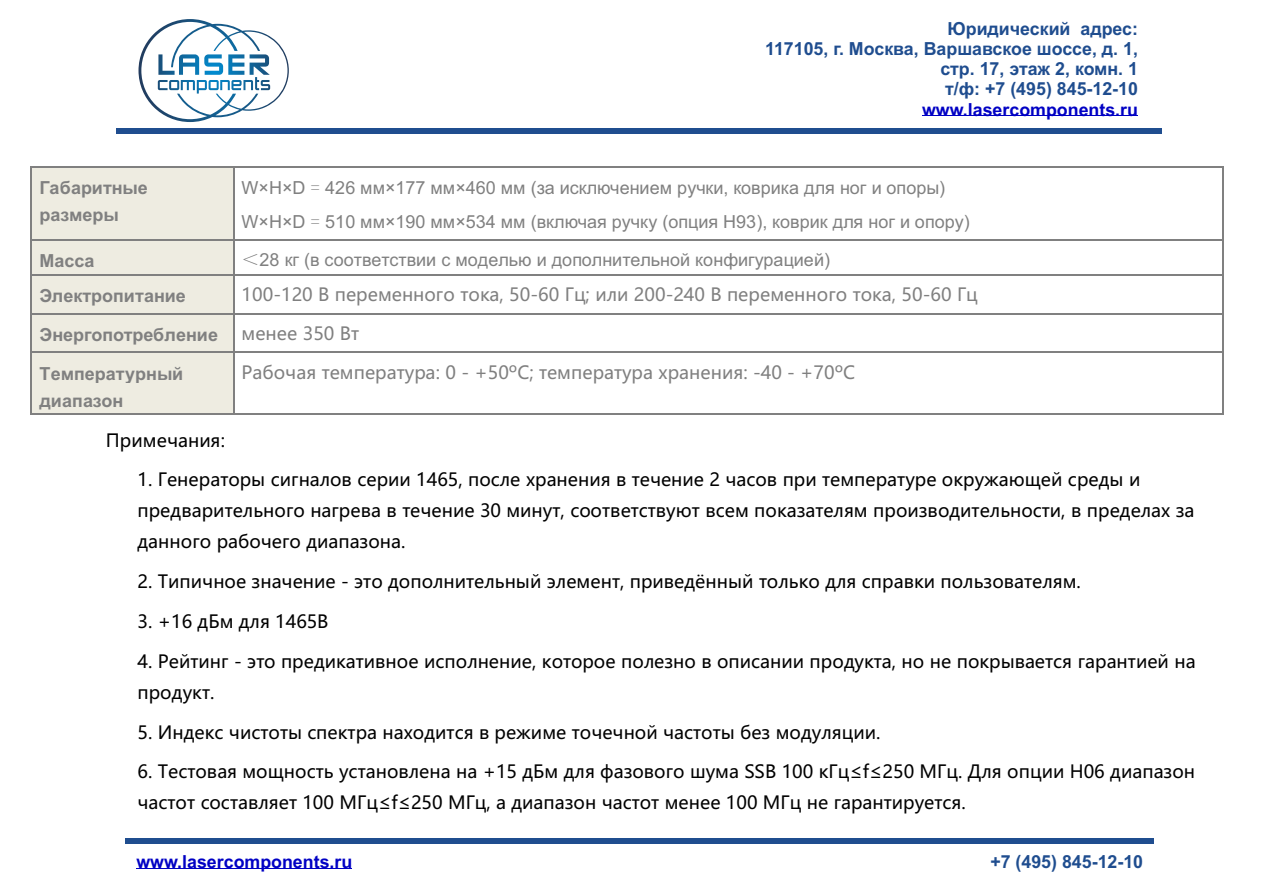
<style>
.page{position:relative;width:1263px;height:893px;background:#fff}
.page>*{position:absolute;margin:0;border:0;box-sizing:border-box;transform-origin:0 0}
.t1{font:18px/30.9px "Microsoft Ya Hei";color:#000}
.t2{font:18px/34.2px "Arial";color:#808080}
.t3{font:18px "Microsoft Ya Hei";color:#808080}
.t4{font:700 18px/20.1px "Arial";color:#1f4d8f;text-align:right}
.t5{font:700 18px/27px "Arial";color:#808080}
.t6{font:700 18px "Arial";color:#0000c4}
.s1{font-family:"Sim Sun"}
</style>
<div class="page">
<svg style="left:138px;top:19px;width:151px;height:103px"></svg>
<hr style="left:922px;top:116px;width:216px;height:1px;background:#0000c4">
<div style="left:117px;top:128px;width:1045px;height:6px;background:#1f4d8f"></div>
<div style="left:125px;top:838px;width:1028px;height:5px;background:#1f4d8f"></div>
<hr style="left:136px;top:868px;width:216px;height:1px;background:#0000c4">
<div style="left:32px;top:168px;width:201px;height:71px;background:#eeece1"></div>
<hr style="left:32px;top:166px;width:201px;height:2px;background:#808080">
<hr style="left:234px;top:166px;width:988px;height:2px;background:#808080">
<hr style="left:31px;top:168px;width:1px;height:71px;background:#808080">
<hr style="left:233px;top:168px;width:1px;height:71px;background:#808080">
<hr style="left:1222px;top:168px;width:1px;height:71px;background:#808080">
<div style="left:32px;top:241px;width:201px;height:33px;background:#eeece1"></div>
<hr style="left:32px;top:239px;width:201px;height:1px;background:#808080">
<hr style="left:234px;top:239px;width:988px;height:1px;background:#808080">
<hr style="left:31px;top:240px;width:1px;height:34px;background:#808080">
<hr style="left:233px;top:240px;width:1px;height:34px;background:#808080">
<hr style="left:1222px;top:240px;width:1px;height:34px;background:#808080">
<div style="left:32px;top:275px;width:201px;height:38px;background:#eeece1"></div>
<hr style="left:32px;top:274px;width:201px;height:1px;background:#808080">
<hr style="left:234px;top:274px;width:988px;height:1px;background:#808080">
<hr style="left:31px;top:275px;width:1px;height:38px;background:#808080">
<hr style="left:233px;top:275px;width:1px;height:38px;background:#808080">
<hr style="left:1222px;top:275px;width:1px;height:38px;background:#808080">
<div style="left:32px;top:314px;width:201px;height:38px;background:#eeece1"></div>
<hr style="left:32px;top:313px;width:201px;height:1px;background:#808080">
<hr style="left:234px;top:313px;width:988px;height:1px;background:#808080">
<hr style="left:31px;top:314px;width:1px;height:38px;background:#808080">
<hr style="left:233px;top:314px;width:1px;height:38px;background:#808080">
<hr style="left:1222px;top:314px;width:1px;height:38px;background:#808080">
<div style="left:32px;top:353px;width:201px;height:61px;background:#eeece1"></div>
<hr style="left:32px;top:352px;width:201px;height:1px;background:#808080">
<hr style="left:234px;top:352px;width:988px;height:1px;background:#808080">
<hr style="left:31px;top:353px;width:1px;height:61px;background:#808080">
<hr style="left:32px;top:414px;width:201px;height:1px;background:#808080">
<hr style="left:233px;top:353px;width:1px;height:61px;background:#808080">
<hr style="left:234px;top:414px;width:988px;height:1px;background:#808080">
<hr style="left:1222px;top:353px;width:1px;height:61px;background:#808080">
<p class="t4" style="left:765px;top:20px;width:374px">Юридический адрес:<br>117105, г. Москва, Варшавское шоссе, д. 1, стр. 17, этаж 2, комн. 1<br>т/ф: +7 (495) 845-12-10</p>
<p class="t6" style="left:922px;top:102px;width:217px">www.lasercomponents.ru</p>
<p class="t5" style="left:40px;top:176px;width:110px">Габаритные размеры</p>
<p class="t2" style="left:242px;top:172px;width:730px">W×H×D <span class="s1">=</span> 426 мм×177 мм×460 мм (за исключением ручки, коврика для ног и опоры)<br>W×H×D <span class="s1">=</span> 510 мм×190 мм×534 мм (включая ручку (опция H93), коврик для ног и опору)</p>
<p class="t5" style="left:40px;top:249px;width:57px">Масса</p>
<p class="t2" style="left:242px;top:244px;width:590px"><span class="s1">＜</span>28 кг (в соответствии с моделью и дополнительной конфигурацией)</p>
<p class="t5" style="left:40px;top:284px;width:148px">Электропитание</p>
<p class="t3" style="left:242px;top:287px;width:738px">100-120 В переменного тока, 50-60 Гц; или 200-240 В переменного тока, 50-60 Гц</p>
<p class="t5" style="left:40px;top:323px;width:180px">Энергопотребление</p>
<p class="t3" style="left:242px;top:326px;width:119px">менее 350 Вт</p>
<p class="t5" style="left:40px;top:361px;width:145px">Температурный диапазон</p>
<p class="t3" style="left:242px;top:364px;width:615px">Рабочая температура: 0 - +50ºC; температура хранения: -40 - +70ºC</p>
<p class="t1" style="left:106px;top:426px;width:121px">Примечания:</p>
<p class="t1" style="left:138px;top:466px;width:1058px">1. Генераторы сигналов серии 1465, после хранения в течение 2 часов при температуре окружающей среды и предварительного нагрева в течение 30 минут, соответствуют всем показателям производительности, в пределах за данного рабочего диапазона.</p>
<p class="t1" style="left:138px;top:568px;width:945px">2. Типичное значение - это дополнительный элемент, приведённый только для справки пользователям.</p>
<p class="t1" style="left:138px;top:607px;width:193px">3. +16 дБм для 1465B</p>
<p class="t1" style="left:138px;top:647px;width:1060px">4. Рейтинг - это предикативное исполнение, которое полезно в описании продукта, но не покрывается гарантией на продукт.</p>
<p class="t1" style="left:138px;top:718px;width:744px">5. Индекс чистоты спектра находится в режиме точечной частоты без модуляции.</p>
<p class="t1" style="left:138px;top:758px;width:1059px">6. Тестовая мощность установлена на +15 дБм для фазового шума SSB 100 кГц≤f≤250 МГц. Для опции H06 диапазон частот составляет 100 МГц≤f≤250 МГц, а диапазон частот менее 100 МГц не гарантируется.</p>
<p class="t6" style="left:136px;top:855px;width:217px">www.lasercomponents.ru</p>
<p class="t4" style="left:990px;top:853px;width:154px">+7 (495) 845-12-10</p>
</div>
